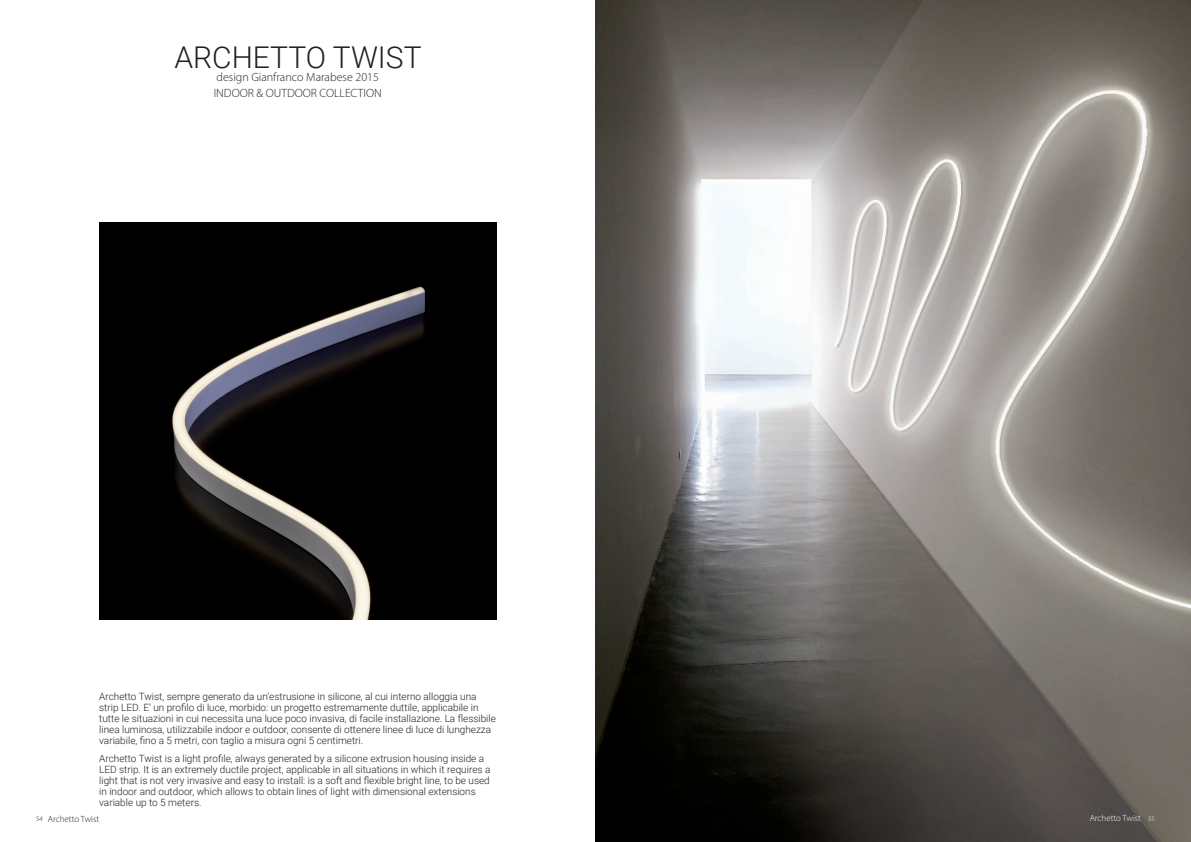
<style>
.page{position:relative;width:1191px;height:842px;background:#fff}
.page>*{position:absolute;margin:0;border:0;box-sizing:border-box;transform-origin:0 0}
.t1{font:300 30px "Roboto";color:#231f20}
.t2{font:300 12px/15.5px "Myriad Pro";color:#231f20}
.t3{font:300 10px/11px "Roboto";color:#231f20}
.t4{font:300 9px "Myriad Pro";color:#231f20}
.t5{font:300 9px "Myriad Pro";color:#fff}
.s1{font-size:7px}
</style>
<div class="page">
<img style="left:595px;top:0;width:596px;height:842px">
<img style="left:99px;top:223px;width:397px;height:396px">
<h1 class="t1" style="left:174px;top:37px;width:249px">ARCHETTO TWIST</h1>
<p class="t2" style="left:214px;top:69px;width:169px">design Gianfranco Marabese 2015<br>INDOOR &amp; OUTDOOR COLLECTION</p>
<p class="t3" style="left:99px;top:691px;width:398px">Archetto Twist, sempre generato da un’estrusione in silicone, al cui interno alloggia una strip LED. E’ un profilo di luce, morbido: un progetto estremamente duttile, applicabile in tutte le situazioni in cui necessita una luce poco invasiva, di facile installazione. La flessibile linea luminosa, utilizzabile indoor e outdoor, consente di ottenere linee di luce di lunghezza variabile, fino a 5 metri, con taglio a misura ogni 5 centimetri.</p>
<p class="t3" style="left:99px;top:752px;width:393px">Archetto Twist is a light profile, always generated by a silicone extrusion housing inside a LED strip. It is an extremely ductile project, applicable in all situations in which it requires a light that is not very invasive and easy to install: is a soft and flexible bright line, to be used in indoor and outdoor, which allows to obtain lines of light with dimensional extensions variable up to 5 meters.</p>
<p class="t4" style="left:36px;top:814px;width:65px"><sup>54</sup> Archetto Twist</p>
<p class="t5" style="left:1089px;top:813px;width:67px">Archetto Twist <span class="s1">55</span></p>
</div>
